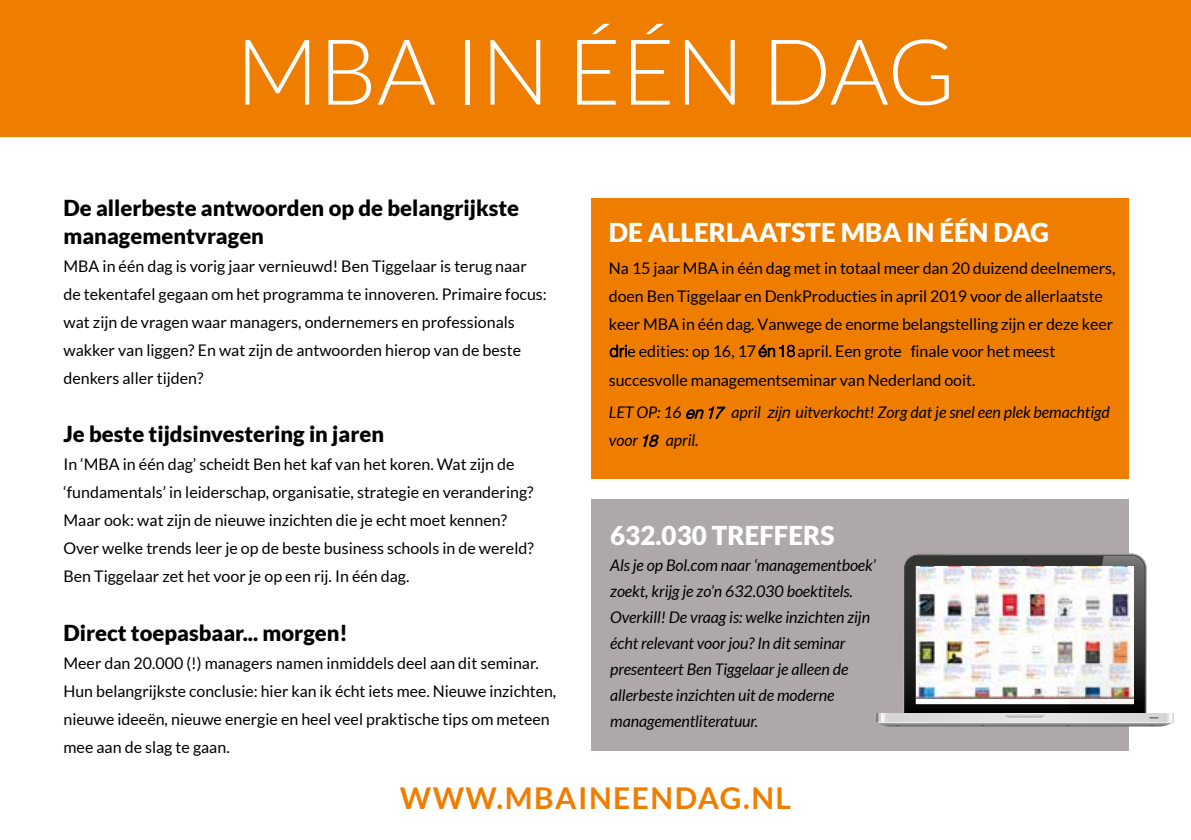
<style>
.page{position:relative;width:1191px;height:840px;background:#fff}
.page>*{position:absolute;margin:0;border:0;box-sizing:border-box;transform-origin:0 0}
.t1{font:300 91.2px "Lato";color:#fff}
.t2{font:700 30px "Lato";letter-spacing:.05em;color:#ef7d00}
.t3{font:900 26px "Lato";color:#fff}
.t4{font:900 22px/28px "Lato";color:#000}
.t5{font:16px/28px "Lato";color:#000}
.t6{font:italic 16px/26px "Lato";letter-spacing:-.005em;color:#000}
.s1{font-family:"Helvetica";font-weight:300}
.s2{font-family:"Minion Pro"}
.s3{font-weight:300}
.s4{font-family:"Helvetica Neue"}
.s5{font-style:normal}
</style>
<div class="page">
<div style="left:0;top:0;width:1191px;height:136px;background:#ef7d00"></div>
<div style="left:592px;top:198px;width:536px;height:281px;background:#ef7d00"></div>
<div style="left:592px;top:499px;width:536px;height:251px;background:#aea8aa"></div>
<img style="left:876px;top:553px;width:297px;height:173px">
<h1 class="t1" style="left:236px;top:23px;width:721px">MBA IN ÉÉN DAG</h1>
<h3 class="t4" style="left:63px;top:193px;width:457px">De allerbeste antwoorden op de belangrijkste managementvragen</h3>
<p class="t5" style="left:63px;top:252px;width:485px">MBA in één dag is vorig jaar vernieuwd! Ben Tiggelaar is terug naar de tekentafel gegaan om het programma te innoveren. Primaire focus: wat zijn de vragen waar managers, ondernemers en professionals wakker van liggen? En wat zijn de antwoorden hierop van de beste denkers aller tijden?</p>
<h3 class="t4" style="left:63px;top:419px;width:322px">Je beste tijdsinvestering in jaren</h3>
<p class="t5" style="left:64px;top:450px;width:472px">In ‘MBA in één dag’ scheidt Ben het kaf van het koren. Wat zijn de ‘fundamentals’ in leiderschap, organisatie, strategie en verandering?<br>Maar ook: wat zijn de nieuwe inzichten die je echt moet kennen?<br>Over welke trends leer je op de beste business schools in de wereld?<br>Ben Tiggelaar zet het voor je op een rij. In één dag.</p>
<h3 class="t4" style="left:63px;top:617px;width:286px">Direct toepasbaar... morgen!</h3>
<p class="t5" style="left:63px;top:648px;width:494px">Meer dan 20.000 (!) managers namen inmiddels deel aan dit seminar.<br>Hun belangrijkste conclusie: hier kan ik écht iets mee. Nieuwe inzichten, nieuwe ideeën, nieuwe energie en heel veel praktische tips om meteen mee aan de slag te gaan.</p>
<h3 class="t3" style="left:609px;top:217px;width:441px">DE ALLERLAATSTE MBA IN ÉÉN DAG</h3>
<p class="t5" style="left:609px;top:254px;width:508px">Na 15 jaar MBA in één dag met in totaal meer dan 20 duizend deelnemers, doen Ben Tiggelaar en DenkProducties in april 2019 voor de allerlaatste keer MBA in één dag. Vanwege de enorme belangstelling zijn er deze keer <span class="s1">dri</span>e edities: op 16<span class="s2">,</span> 17<span class="s1">én 1</span><span class="s3">8</span> april. Een grote <span class="s4">f</span>inale voor het meest</p>
<p class="t6" style="left:609px;top:364px;width:502px;line-height:32.2px"><span class="s5">succesvolle managementseminar van Nederland ooit.<br></span>LET OP: 16 <span class="s1">en17</span> april <span class="s4">zijn</span> uitverkocht! Zorg dat je snel een plek bemachtigd</p>
<p class="t6" style="left:609px;top:427px;width:91px">voor <span class="s1">18</span> april.</p>
<h3 class="t3" style="left:610px;top:519px;width:226px">632.030 TREFFERS</h3>
<p class="t6" style="left:610px;top:552px;width:267px">Als je op Bol.com naar ‘managementboek’ zoekt, krijg je zo’n 632.030 boektitels.<br>Overkill! De vraag is: welke inzichten zijn écht relevant voor jou? In dit seminar presenteert Ben Tiggelaar je alleen de allerbeste inzichten uit de moderne managementliteratuur.</p>
<h2 class="t2" style="left:400px;top:780px;width:393px">WWW.MBAINEENDAG.NL</h2>
</div>
